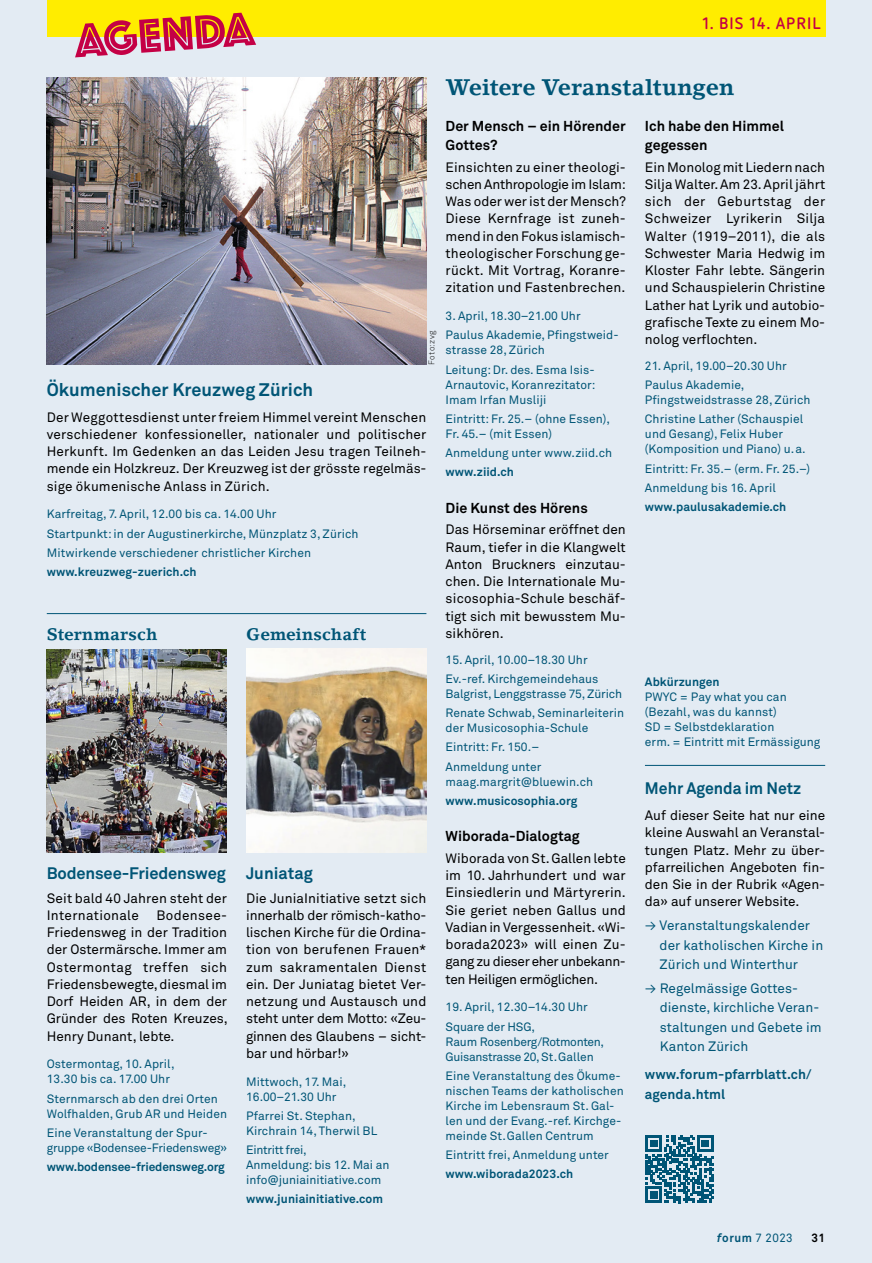
<style>
.page{position:relative;width:872px;height:1263px;background:#e3ebf3}
.page>*{position:absolute;margin:0;border:0;box-sizing:border-box;transform-origin:0 0}
._00_Agendaübertitel{font:700 22.5px "Lino Letter";letter-spacing:-.005em;color:#005576}
._01_Titel{font:700 18px "Akkurat Pro";color:#005576}
._02_Titel{font:700 16.5px "Akkurat Pro";letter-spacing:-.01em;color:#005576}
._00_Agendaübertitel-2{font:700 16.5px "Lino Letter";letter-spacing:.015em;color:#005576}
._02_Titel-2{font:700 16.5px "Akkurat Pro";letter-spacing:-.01em;color:#005576;scale:.96 1}
._00_Rubriktitel__9_p{font:700 16.5px "Netto OT";letter-spacing:.06em;color:#c40045}
._03_Titel{font:700 14.25px/19.5px "Akkurat Pro";color:#000}
._01_02_Fliesstext{font:13.5px/17.2px "Akkurat Pro";color:#000;text-align:justify}
._03_Fliesstext{font:13.5px/17.2px "Akkurat Pro";color:#000;text-align:justify}
._03_Fliesstext-2{font:13.5px/19.5px "Akkurat Pro";letter-spacing:.005em;color:#005576}
._01_02_03_www{font:700 13.5px/19.5px "Akkurat Pro";letter-spacing:.005em;color:#005576}
._01_02_03_Angaben{font:12px/15px "Akkurat Pro";letter-spacing:.005em;color:#005576}
._01_02_03_www-2{font:700 12px "Akkurat Pro";letter-spacing:.005em;color:#005576}
._01_02_03_Angaben-2{font:12px/15px "Akkurat Pro";letter-spacing:-.025em;color:#005576}
._01_02_03_Angaben-3{font:12px/15px "Akkurat Pro";letter-spacing:-.015em;color:#005576}
._01_02_03_Angaben-4{font:12px "Akkurat Pro";letter-spacing:.005em;color:#005576;scale:.96 1}
._01_02_03_www-3{font:700 12px "Akkurat Pro";letter-spacing:.005em;color:#005576;scale:.96 1}
.t1{font:700 12px "Akkurat Pro";color:#000;scale:.96 1}
._11_Bildnachweis__5{font:8.25px "Akkurat Light Pro";letter-spacing:.045em;color:#000}
.s1{font-weight:700}
.s2{font-style:italic}
</style>
<div class="page">
<div style="left:47px;top:0;width:778px;height:36px;background:#ffed00"></div>
<img style="left:47px;top:78px;width:379px;height:287px">
<hr style="left:47px;top:613px;width:379px;height:1px;background:#005576">
<img style="left:47px;top:649px;width:180px;height:203px">
<svg style="left:75px;top:13px;width:181px;height:44px"></svg>
<hr style="left:645px;top:765px;width:180px;height:1px;background:#005576">
<svg style="left:645px;top:1135px;width:68px;height:68px"></svg>
<img style="left:246px;top:648px;width:180px;height:204px">
<p class="_00_Rubriktitel__9_p" style="left:702px;top:13px;width:120px">1. BIS 14. APRIL</p>
<p class="_11_Bildnachweis__5" style="left:427px;top:365px;width:36px;rotate:-90deg">Foto:zvg</p>
<p class="_01_Titel" style="left:47px;top:378px;width:268px">Ökumenischer Kreuzweg Zürich</p>
<p class="_01_02_Fliesstext" style="left:47px;top:409px;width:381px">Der Weggottesdienst unter freiem Himmel vereint Menschen verschiedener konfessioneller, nationaler und politischer Herkunft. Im Gedenken an das Leiden Jesu tragen Teilneh&shy;mende ein Holzkreuz. Der Kreuzweg ist der grösste regelmäs&shy;sige ökumenische Anlass in Zürich.</p>
<p class="_01_02_03_Angaben" style="left:47px;top:507px;width:231px">Karfreitag, 7. April, 12.00 bis ca. 14.00 Uhr</p>
<p class="_01_02_03_Angaben" style="left:47px;top:526px;width:313px">Startpunkt: in der Augustinerkirche, Münzplatz 3, Zürich</p>
<p class="_01_02_03_Angaben" style="left:47px;top:546px;width:266px">Mitwirkende verschiedener christlicher Kirchen</p>
<p class="_01_02_03_www-2" style="left:47px;top:564px;width:151px">www.kreuzweg-zuerich.ch</p>
<p class="_00_Agendaübertitel-2" style="left:47px;top:625px;width:112px">Sternmarsch</p>
<p class="_00_Agendaübertitel-2" style="left:246px;top:625px;width:121px">Gemeinschaft</p>
<p class="_02_Titel" style="left:47px;top:863px;width:180px">Bodensee-Friedensweg</p>
<p class="_01_02_Fliesstext" style="left:47px;top:890px;width:182px">Seit bald 40 Jahren steht der<br>Internationale</p>
<p class="_01_02_Fliesstext" style="left:47px;top:907px;width:182px;text-align:left;text-indent:110px">Bodensee-<br>Friedensweg in der Tradition der Ostermärsche. Immer am<br>Ostermontag treffen sich<br>Friedensbewegte, diesmal im<br>Dorf Heiden AR, in dem der<br>Gründer des Roten Kreuzes,<br>Henry Dunant, lebte.</p>
<p class="_01_02_03_Angaben" style="left:47px;top:1057px;width:129px">Ostermontag, 10. April,<br>13.30 bis ca. 17.00 Uhr</p>
<p class="_01_02_03_Angaben" style="left:47px;top:1091px;width:182px">Sternmarsch ab den drei Orten<br>Wolfhalden, Grub AR und Heiden</p>
<p class="_01_02_03_Angaben-3" style="left:47px;top:1125px;width:182px">Eine Veranstaltung der Spur&shy;gruppe «Bodensee-Friedensweg»</p>
<p class="_01_02_03_www-2" style="left:47px;top:1159px;width:180px">www.bodensee-friedensweg.org</p>
<p class="_02_Titel" style="left:246px;top:863px;width:68px">Juniatag</p>
<p class="_01_02_Fliesstext" style="left:246px;top:890px;width:182px">Die JuniaInitiative setzt sich innerhalb der römisch-katho&shy;lischen Kirche für die Ordina&shy;tion von berufenen Frauen* zum sakramentalen Dienst ein. Der Juniatag bietet Ver&shy;netzung und Austausch und steht unter dem Motto: «Zeu&shy;ginnen des Glaubens – sicht&shy;bar und hörbar!»</p>
<p class="_01_02_03_Angaben" style="left:246px;top:1074px;width:102px">Mittwoch, 17. Mai,<br>16.00–21.30 Uhr</p>
<p class="_01_02_03_Angaben" style="left:246px;top:1108px;width:132px">Pfarrei St. Stephan,<br>Kirchrain 14, Therwil BL</p>
<p class="_01_02_03_Angaben" style="left:246px;top:1143px;width:145px">Eintritt frei,<br>Anmeldung: bis 12. Mai an info@juniainitiative.com</p>
<p class="_01_02_03_www-2" style="left:246px;top:1192px;width:138px">www.juniainitiative.com</p>
<p class="_00_Agendaübertitel" style="left:445px;top:74px;width:290px">Weitere Veranstaltungen</p>
<p class="_03_Titel" style="left:445px;top:116px;width:182px">Der Mensch – ein Hörender<br>Gottes?</p>
<p class="_01_02_Fliesstext" style="left:445px;top:159px;width:182px;text-align:left">Einsichten zu einer theologi&shy;schen Anthropologie im Islam:<br>Was oder wer ist der Mensch?<br>Diese Kernfrage ist zuneh&shy;mend in den Fokus islamisch&shy;theologischer Forschung ge&shy;rückt. Mit Vortrag, Koranre&shy;zitation und Fastenbrechen.</p>
<p class="_01_02_03_Angaben" style="left:445px;top:309px;width:136px">3. April, 18.30–21.00 Uhr</p>
<p class="_01_02_03_Angaben" style="left:445px;top:328px;width:175px">Paulus Akademie, Pfingstweid&shy;strasse 28, Zürich</p>
<p class="_01_02_03_Angaben" style="left:445px;top:362px;width:151px">Leitung: Dr. des. Esma Isis-<br>Arnautovic, Koranrezitator:<br>Imam Irfan Musliji</p>
<p class="_01_02_03_Angaben" style="left:445px;top:411px;width:166px">Eintritt: Fr. 25.– (ohne Essen),<br>Fr. 45.– (mit Essen)</p>
<p class="_01_02_03_Angaben" style="left:445px;top:446px;width:168px">Anmeldung unter www.ziid.ch</p>
<p class="_01_02_03_www-2" style="left:445px;top:465px;width:70px">www.ziid.ch</p>
<p class="_03_Titel" style="left:445px;top:498px;width:144px">Die Kunst des Hörens</p>
<p class="_03_Fliesstext" style="left:445px;top:521px;width:182px">Das Hörseminar eröffnet den Raum, tiefer in die Klangwelt Anton Bruckners einzutau&shy;chen. Die Internationale Mu&shy;sicosophia-Schule beschäf&shy;tigt sich mit bewusstem Mu&shy;sikhören.</p>
<p class="_01_02_03_Angaben" style="left:445px;top:652px;width:144px">15. April, 10.00–18.30 Uhr</p>
<p class="_01_02_03_Angaben" style="left:445px;top:671px;width:178px">Ev.-ref. Kirchgemeindehaus<br>Balgrist, Lenggstrasse 75, Zürich</p>
<p class="_01_02_03_Angaben" style="left:445px;top:706px;width:180px">Renate Schwab, Seminarleiterin der Musicosophia-Schule</p>
<p class="_01_02_03_Angaben" style="left:445px;top:740px;width:95px">Eintritt: Fr. 150.–</p>
<p class="_01_02_03_Angaben" style="left:445px;top:759px;width:149px">Anmeldung unter maag.margrit@bluewin.ch</p>
<p class="_01_02_03_www-2" style="left:445px;top:793px;width:133px">www.musicosophia.org</p>
<p class="_03_Titel" style="left:445px;top:827px;width:136px">Wiborada-Dialogtag</p>
<p class="_01_02_Fliesstext" style="left:445px;top:850px;width:182px">Wiborada von St.Gallen lebte im 10. Jahrhundert und war Einsiedlerin und Märtyrerin.<br>Sie geriet neben Gallus und Vadian in Vergessenheit. «Wi&shy;borada2023» will einen Zu&shy;gang zu dieser eher unbekann&shy;ten Heiligen ermöglichen.</p>
<p class="_01_02_03_Angaben" style="left:445px;top:1000px;width:144px">19. April, 12.30–14.30 Uhr</p>
<p class="_01_02_03_Angaben-2" style="left:445px;top:1019px;width:160px">Square der HSG,<br>Raum Rosenberg/Rotmonten,<br>Guisanstrasse 20, St.Gallen</p>
<p class="_01_02_03_Angaben" style="left:445px;top:1068px;width:180px">Eine Veranstaltung des Ökume&shy;nischen Teams der katholischen<br>Kirche im Lebensraum St. Gal&shy;len und der Evang.-ref. Kirchge&shy;meinde St.Gallen Centrum</p>
<p class="_01_02_03_Angaben" style="left:445px;top:1148px;width:165px">Eintritt frei, Anmeldung unter</p>
<p class="_01_02_03_www-2" style="left:445px;top:1167px;width:129px">www.wiborada2023.ch</p>
<p class="_03_Titel" style="left:645px;top:116px;width:141px">Ich habe den Himmel gegessen</p>
<p class="_03_Fliesstext" style="left:645px;top:159px;width:182px">Ein Monolog mit Liedern nach Silja Walter. Am 23. April jährt sich der Geburtstag der Schweizer Lyrikerin Silja Walter (1919–2011), die als Schwester Maria Hedwig im Kloster Fahr lebte. Sängerin und Schauspielerin Christine Lather hat Lyrik und autobio&shy;grafische Texte zu einem Mo&shy;nolog verflochten.</p>
<p class="_01_02_03_Angaben" style="left:645px;top:358px;width:143px">21. April, 19.00–20.30 Uhr</p>
<p class="_01_02_03_Angaben" style="left:645px;top:378px;width:167px">Paulus Akademie,<br>Pfingstweidstrasse 28, Zürich</p>
<p class="_01_02_03_Angaben" style="left:645px;top:412px;width:162px">Christine Lather (Schauspiel und Gesang), Felix Huber (Komposition und Piano) u.a.</p>
<p class="_01_02_03_Angaben" style="left:645px;top:461px;width:167px">Eintritt: Fr. 35.– (erm. Fr. 25.–)</p>
<p class="_01_02_03_Angaben" style="left:645px;top:480px;width:132px">Anmeldung bis 16. April</p>
<p class="_01_02_03_www-2" style="left:645px;top:499px;width:143px">www.paulusakademie.ch</p>
<p class="_01_02_03_Angaben" style="left:645px;top:675px;width:143px"><span class="s1">Abkürzungen<br></span>PWYC = Pay what you can (Bezahl, was du kannst)</p>
<p class="_01_02_03_Angaben" style="left:645px;top:720px;width:177px">SD = Selbstdeklaration<br>erm. = Eintritt mit Ermässigung</p>
<p class="_02_Titel-2" style="left:645px;top:778px;width:164px">Mehr Agenda im Netz</p>
<p class="_03_Fliesstext" style="left:645px;top:807px;width:182px">Auf dieser Seite hat nur eine kleine Auswahl an Veranstal&shy;tungen Platz. Mehr zu über&shy;pfarreilichen Angeboten fin&shy;den Sie in der Rubrik «Agen&shy;da» auf unserer Website.</p>
<p class="_03_Fliesstext-2" style="left:659px;top:916px;width:165px;text-indent:-15px">→ Veranstaltungskalender der katholischen Kirche in<br>Zürich und Winterthur</p>
<p class="_03_Fliesstext-2" style="left:660px;top:979px;width:163px;text-indent:-15px">→ Regelmässige Gottes&shy;dienste, kirchliche Veran&shy;staltungen und Gebete im<br>Kanton Zürich</p>
<p class="_01_02_03_www" style="left:645px;top:1065px;width:168px">www.forum-pfarrblatt.ch/ agenda.html</p>
<p class="_01_02_03_www-3" style="left:715px;top:1231px;width:37px"><span class="s2">ff</span>orum</p>
<p class="_01_02_03_Angaben-4" style="left:722px;top:1231px;width:75px"><span class="s1">orum</span> 22 2017</p>
<p class="_01_02_03_Angaben-4" style="left:755px;top:1231px;width:40px">7 2023</p>
<p class="t1" style="left:811px;top:1231px;width:16px">31</p>
</div>
